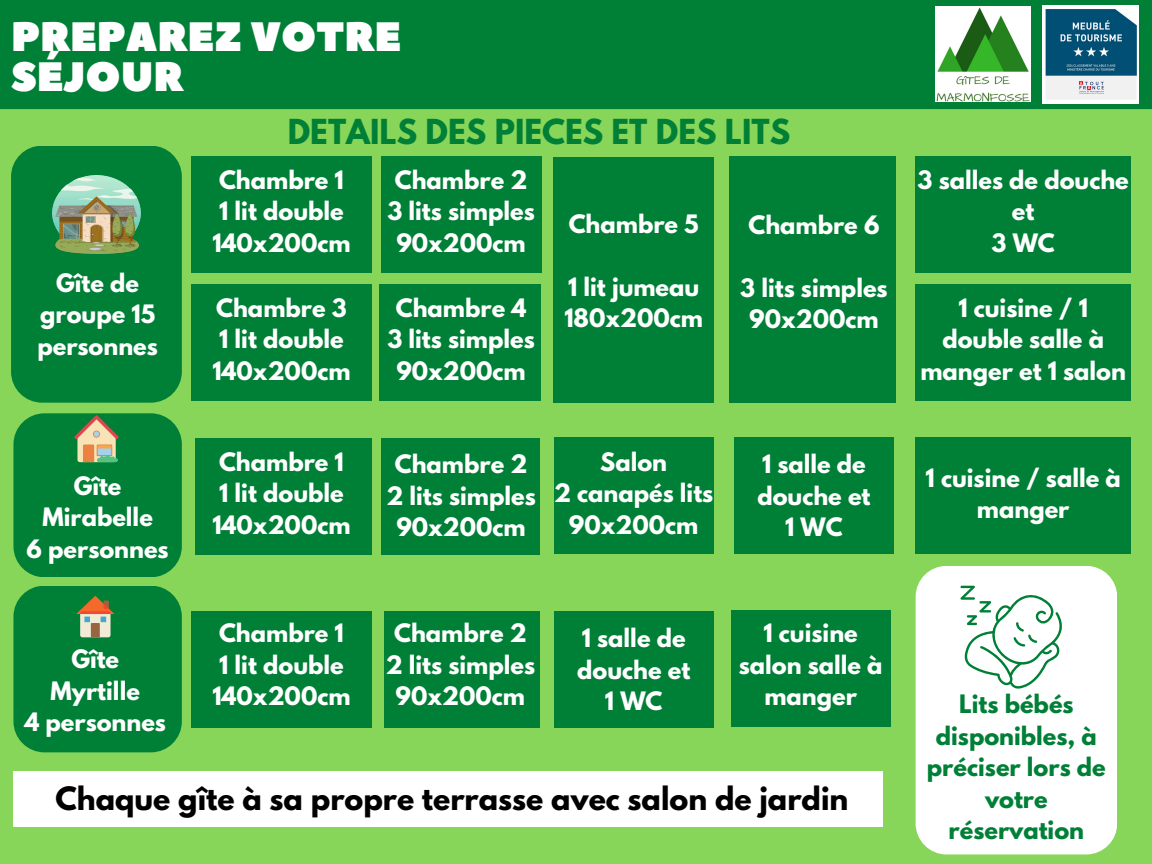
<style>
.page{position:relative;width:1152px;height:864px;background:#88d659}
.page>*{position:absolute;margin:0;border:0;box-sizing:border-box;transform-origin:0 0}
.t1{font:40.95px/39.3px "Peace Sans";color:#fff}
.t2{font:700 30.45px "League Spartan";color:#008037}
.t3{font:700 28.5px "League Spartan";color:#000}
.t4{font:700 22.5px/31.5px "League Spartan";color:#fff;text-align:center}
.t5{font:700 22.5px/31.5px "League Spartan";color:#008037;text-align:center}
</style>
<div class="page">
<div style="left:0;top:0;width:1152px;height:109px;background:#008037"></div>
<img style="left:936px;top:7px;width:94px;height:94px">
<div style="left:11px;top:146px;width:171px;height:257px;background:#008037;border-radius:31px"></div>
<div style="left:191px;top:157px;width:181px;height:116px;background:#008037"></div>
<div style="left:381px;top:157px;width:160px;height:116px;background:#008037"></div>
<div style="left:554px;top:157px;width:160px;height:245px;background:#008037"></div>
<div style="left:730px;top:156px;width:166px;height:246px;background:#008037"></div>
<div style="left:191px;top:284px;width:181px;height:116px;background:#008037"></div>
<div style="left:380px;top:284px;width:161px;height:116px;background:#008037"></div>
<div style="left:13px;top:413px;width:169px;height:164px;background:#008037;border-radius:31px"></div>
<div style="left:195px;top:439px;width:177px;height:116px;background:#008037"></div>
<div style="left:381px;top:439px;width:158px;height:116px;background:#008037"></div>
<div style="left:554px;top:437px;width:160px;height:116px;background:#008037"></div>
<div style="left:13px;top:586px;width:169px;height:166px;background:#008037;border-radius:31px"></div>
<div style="left:191px;top:611px;width:181px;height:116px;background:#008037"></div>
<div style="left:384px;top:611px;width:155px;height:116px;background:#008037"></div>
<div style="left:916px;top:566px;width:201px;height:288px;background:#fff;border-radius:31px"></div>
<svg style="left:960px;top:586px;width:102px;height:103px"></svg>
<div style="left:916px;top:157px;width:215px;height:116px;background:#008037"></div>
<img style="left:53px;top:175px;width:88px;height:79px">
<div style="left:916px;top:284px;width:215px;height:116px;background:#008037"></div>
<svg style="left:74px;top:415px;width:45px;height:47px"></svg>
<div style="left:554px;top:611px;width:160px;height:116px;background:#008037"></div>
<div style="left:916px;top:437px;width:215px;height:116px;background:#008037"></div>
<svg style="left:76px;top:596px;width:38px;height:41px"></svg>
<div style="left:731px;top:610px;width:160px;height:116px;background:#008037"></div>
<div style="left:734px;top:437px;width:160px;height:116px;background:#008037"></div>
<div style="left:13px;top:771px;width:870px;height:56px;background:#fff"></div>
<img style="left:1043px;top:5px;width:95px;height:98px">
<p class="t1" style="left:11px;top:19px;width:392px">PREPAREZ VOTRE<br>SÉJOUR</p>
<p class="t4" style="left:37px;top:270px;width:122px">Gîte de groupe 15 personnes</p>
<p class="t4" style="left:74px;top:473px;width:49px">Gîte</p>
<p class="t4" style="left:42px;top:505px;width:112px">Mirabelle</p>
<p class="t4" style="left:27px;top:536px;width:144px">6 personnes</p>
<p class="t2" style="left:288px;top:117px;width:504px">DETAILS DES PIECES ET DES LITS</p>
<h2 class="t4" style="left:219px;top:167px;width:126px">Chambre 1</h2>
<p class="t4" style="left:212px;top:198px;width:140px">1 lit double<br>140x200cm</p>
<p class="t4" style="left:216px;top:295px;width:132px">Chambre 3</p>
<p class="t4" style="left:212px;top:326px;width:140px">1 lit double<br>140x200cm</p>
<p class="t4" style="left:219px;top:449px;width:126px">Chambre 1</p>
<p class="t4" style="left:212px;top:480px;width:140px">1 lit double<br>140x200cm</p>
<p class="t4" style="left:395px;top:167px;width:134px">Chambre 2</p>
<p class="t4" style="left:387px;top:198px;width:149px">3 lits simples</p>
<p class="t4" style="left:396px;top:230px;width:131px">90x200cm</p>
<p class="t4" style="left:396px;top:295px;width:132px">Chambre 4</p>
<p class="t4" style="left:387px;top:326px;width:149px">3 lits simples</p>
<p class="t4" style="left:396px;top:358px;width:131px">90x200cm</p>
<p class="t4" style="left:569px;top:211px;width:132px">Chambre 5</p>
<p class="t4" style="left:568px;top:274px;width:133px">1 lit jumeau</p>
<p class="t4" style="left:564px;top:305px;width:140px">180x200cm</p>
<p class="t4" style="left:748px;top:212px;width:133px">Chambre 6</p>
<p class="t4" style="left:740px;top:275px;width:149px">3 lits simples</p>
<p class="t4" style="left:749px;top:306px;width:131px">90x200cm</p>
<p class="t4" style="left:395px;top:451px;width:134px">Chambre 2</p>
<p class="t4" style="left:386px;top:483px;width:151px">2 lits simples</p>
<p class="t4" style="left:396px;top:514px;width:131px">90x200cm</p>
<p class="t4" style="left:600px;top:449px;width:68px">Salon</p>
<p class="t4" style="left:554px;top:480px;width:161px">2 canapés lits</p>
<p class="t4" style="left:569px;top:512px;width:131px">90x200cm</p>
<p class="t4" style="left:757px;top:451px;width:115px;text-align:left">1 salle de douche et</p>
<p class="t4" style="left:785px;top:514px;width:59px">1 WC</p>
<p class="t4" style="left:918px;top:167px;width:213px">3 salles de douche et</p>
<p class="t4" style="left:992px;top:230px;width:65px">3 WC</p>
<p class="t4" style="left:920px;top:295px;width:207px">1 cuisine / 1 double salle à manger et 1 salon</p>
<p class="t4" style="left:926px;top:465px;width:197px">1 cuisine / salle à manger</p>
<p class="t4" style="left:219px;top:620px;width:126px">Chambre 1</p>
<p class="t4" style="left:212px;top:652px;width:140px">1 lit double<br>140x200cm</p>
<p class="t4" style="left:394px;top:620px;width:134px">Chambre 2</p>
<p class="t4" style="left:386px;top:652px;width:151px">2 lits simples</p>
<p class="t4" style="left:396px;top:683px;width:131px">90x200cm</p>
<p class="t5" style="left:927px;top:691px;width:180px">Lits bébés disponibles, à préciser lors de votre réservation</p>
<p class="t4" style="left:739px;top:620px;width:145px">1 cuisine salon salle à manger</p>
<p class="t4" style="left:577px;top:625px;width:115px;text-align:left">1 salle de douche et</p>
<p class="t4" style="left:605px;top:688px;width:59px">1 WC</p>
<p class="t4" style="left:71px;top:646px;width:49px">Gîte</p>
<p class="t4" style="left:51px;top:678px;width:91px">Myrtille</p>
<p class="t4" style="left:24px;top:709px;width:143px">4 personnes</p>
<p class="t3" style="left:55px;top:785px;width:795px">Chaque gîte à sa propre terrasse avec salon de jardin</p>
</div>
